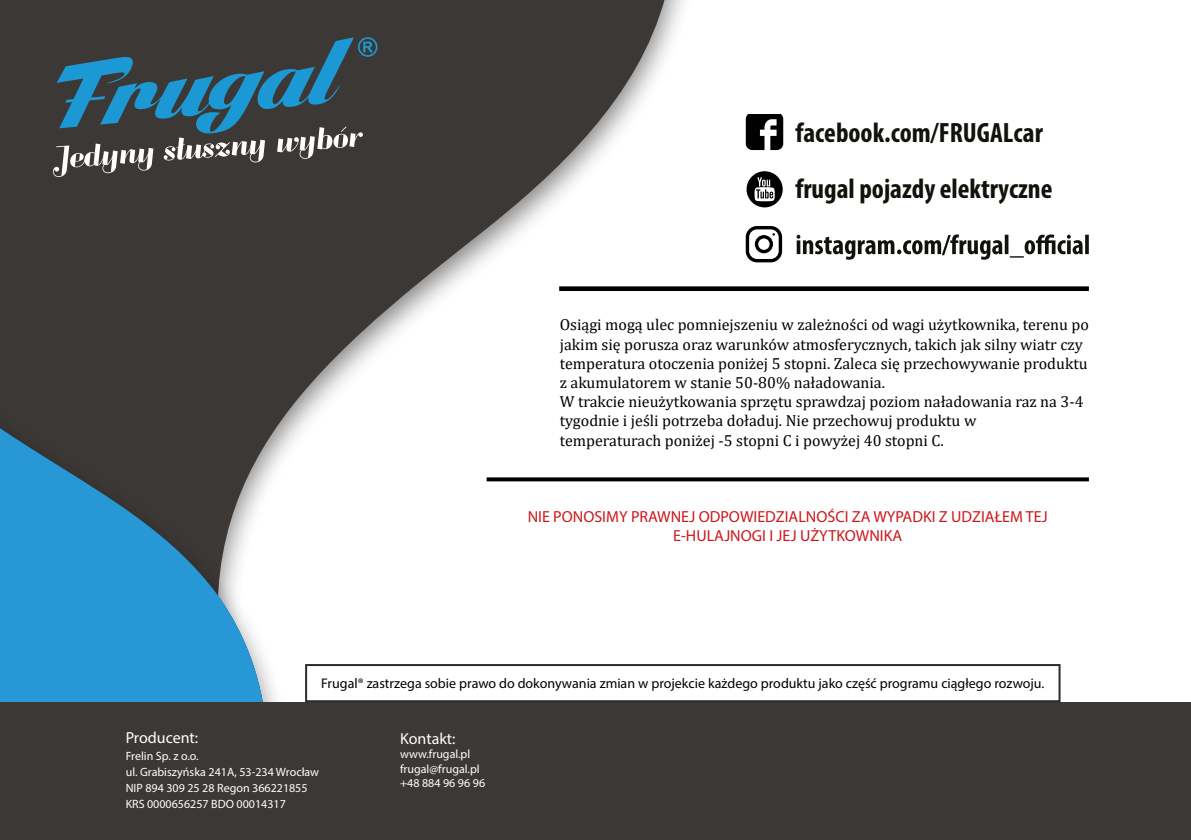
<style>
.page{position:relative;width:1191px;height:840px;background:#fff}
.page>*{position:absolute;margin:0;border:0;box-sizing:border-box;transform-origin:0 0}
.t1{font:700 condensed 28px/56px "Myriad Pro";color:#13110b}
.t2{font:16px/19.2px "Cambria";color:#000}
.t3{font:16px/19.2px "Myriad Pro";color:#cd171a;text-align:center}
.t4{font:16px "Myriad Pro";color:#fff}
.t5{font:14px "Myriad Pro";color:#000}
.t6{font:12px/16px "Myriad Pro";color:#fff}
</style>
<div class="page">
<svg style="left:0;top:0;width:692px;height:667px"></svg>
<div style="left:0;top:46px;width:292px;height:793px;background:#000;opacity:.5"></div>
<div style="left:0;top:7px;width:282px;height:694px;background:#3c3835"></div>
<svg style="left:0;top:428px;width:280px;height:273px;background:#488aaf"></svg>
<svg style="left:53px;top:37px;width:324px;height:140px;background:#40555e"></svg>
<div style="left:0;top:701px;width:1191px;height:138px;background:#3c3835"></div>
<svg style="left:486px;top:477px;width:603px;height:4px;background:#181818"></svg>
<div style="left:559px;top:286px;width:530px;height:5px;background:#000"></div>
<svg style="left:796px;top:234px;width:292px;height:25px"></svg>
<svg style="left:746px;top:114px;width:37px;height:36px"></svg>
<svg style="left:746px;top:171px;width:36px;height:36px"></svg>
<svg style="left:745px;top:226px;width:37px;height:36px"></svg>
<div style="left:305px;top:663px;width:755px;height:38px;border:2px solid #2e2b28"></div>
<h1 class="t1" style="left:795px;top:104px;width:259px">facebook.com/FRUGALcar frugal pojazdy elektryczne</h1>
<p class="t2" style="left:560px;top:315px;width:530px">Osiągi mogą ulec pomniejszeniu w zależności od wagi użytkownika, terenu po jakim się porusza oraz warunków atmosferycznych, takich jak silny wiatr czy temperatura otoczenia poniżej 5 stopni. Zaleca się przechowywanie produktu z akumulatorem w stanie 50-80% naładowania.<br>W trakcie nieużytkowania sprzętu sprawdzaj poziom naładowania raz na 3-4 tygodnie i jeśli potrzeba doładuj. Nie przechowuj produktu w<br>temperaturach poniżej -5 stopni C i powyżej 40 stopni C.</p>
<p class="t3" style="left:528px;top:506px;width:521px">NIE PONOSIMY PRAWNEJ ODPOWIEDZIALNOŚCI ZA WYPADKI Z UDZIAŁEM TEJ<br>E-HULAJNOGI I JEJ UŻYTKOWNIKA</p>
<p class="t5" style="left:321px;top:674px;width:725px">Frugal® zastrzega sobie prawo do dokonywania zmian w projekcie każdego produktu jako część programu ciągłego rozwoju.</p>
<p class="t4" style="left:126px;top:727px;width:74px">Producent:</p>
<p class="t6" style="left:126px;top:746px;width:195px">Frelin Sp. z o.o.<br>ul. Grabiszyńska 241A, 53-234 Wrocław<br>NIP 894 309 25 28 Regon 366221855<br>KRS 0000656257 BDO 00014317</p>
<p class="t4" style="left:400px;top:728px;width:57px">Kontakt:</p>
<p class="t6" style="left:400px;top:746px;width:87px;line-height:14.4px">www.frugal.pl frugal@frugal.pl +48 884 96 96 96</p>
</div>
